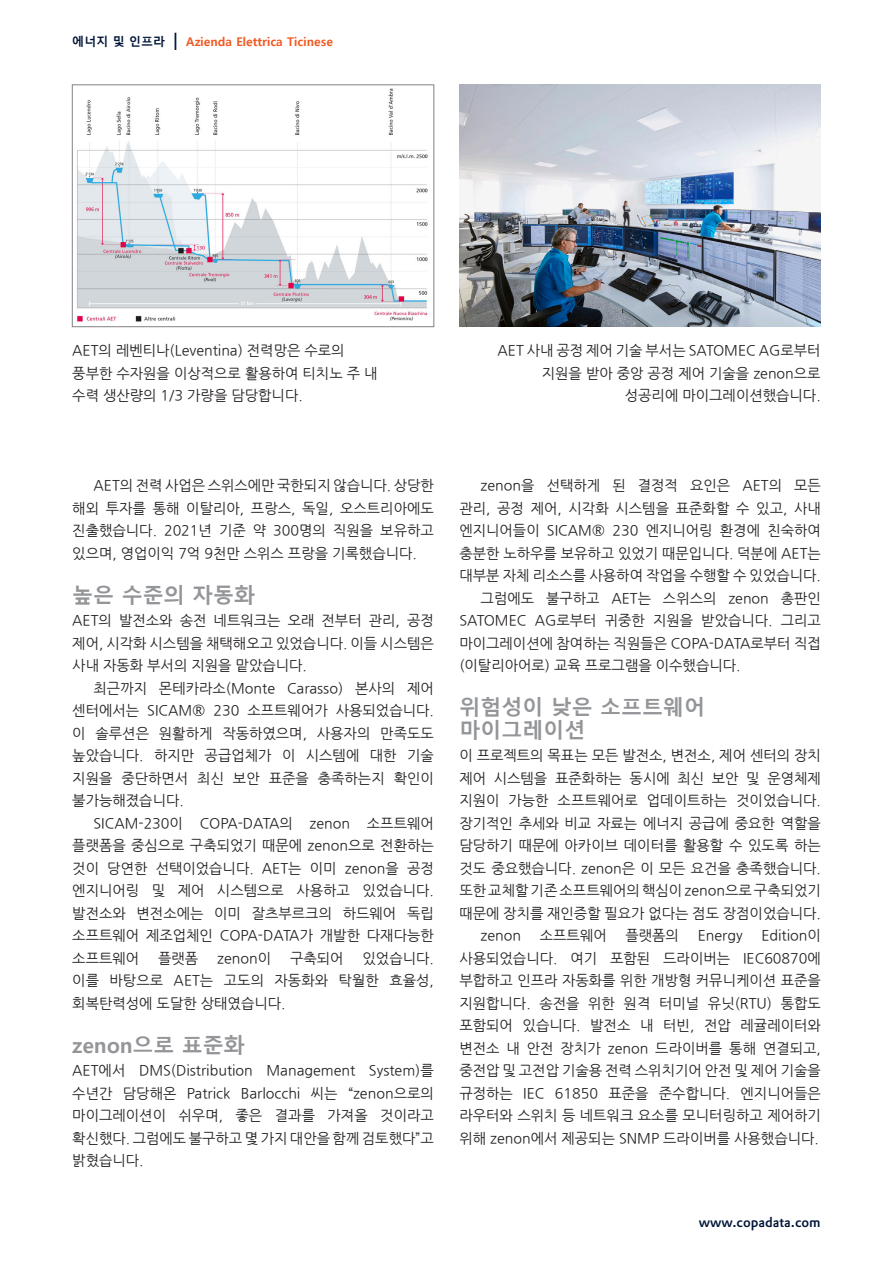
<style>
.page{position:relative;width:893px;height:1263px;background:#fff}
.page>*{position:absolute;margin:0;border:0;box-sizing:border-box;transform-origin:0 0}
.headlines_in_copy_left_align_KR{font:700 21px/22.5px "Malgun Gothic";color:#939598}
.copy_indent_KOREAN{font:14.25px/22.5px "Nanum Gothic";color:#231f20;text-align:justify}
.copy_no_indent_KOREAN{font:14.25px/22.5px "Nanum Gothic";color:#231f20;text-align:justify}
.Caption_left_KR{font:14.25px/22.5px "Nanum Gothic";color:#231f20;text-align:right}
.t1{font:500 13.5px "DTL Prokyon TOT";color:#001537}
.t2{font:700 12px "Malgun Gothic";letter-spacing:.005em;color:#f15921}
.s1{color:#001537}
.s2{font-size:24px;color:#001537}
</style>
<div class="page">
<img style="left:77px;top:88px;width:351px;height:234px">
<div style="left:72px;top:85px;width:362px;height:242px;border:1px solid #808285"></div>
<img style="left:459px;top:85px;width:362px;height:242px">
<p class="t2" style="left:72px;top:34px;width:262px"><span class="s1">에너지 및 인프라</span> <span class="s2">I</span> Azienda Elettrica Ticinese</p>
<p class="Caption_left_KR" style="left:72px;top:340px;width:307px;text-align:left">AET의 레벤티나(Leventina) 전력망은 수로의 풍부한 수자원을 이상적으로 활용하여 티치노 주 내 수력 생산량의 1/3 가량을 담당합니다.</p>
<p class="Caption_left_KR" style="left:497px;top:340px;width:325px">AET 사내 공정 제어 기술 부서는 SATOMEC AG로부터</p>
<p class="Caption_left_KR" style="left:542px;top:362px;width:280px">지원을 받아 중앙 공정 제어 기술을 zenon으로 성공리에 마이그레이션했습니다.</p>
<p class="copy_indent_KOREAN" style="left:72px;top:475px;width:363px;text-indent:21px">AET의 전력 사업은 스위스에만 국한되지 않습니다. 상당한 해외 투자를 통해 이탈리아, 프랑스, 독일, 오스트리아에도 진출했습니다. 2021년 기준 약 300명의 직원을 보유하고 있으며, 영업이익 7억 9천만 스위스 프랑을 기록했습니다.</p>
<p class="headlines_in_copy_left_align_KR" style="left:72px;top:584px;width:184px">높은 수준의 자동화</p>
<p class="copy_no_indent_KOREAN" style="left:72px;top:610px;width:363px">AET의 발전소와 송전 네트워크는 오래 전부터 관리, 공정 제어, 시각화 시스템을 채택해오고 있었습니다. 이들 시스템은 사내 자동화 부서의 지원을 맡았습니다.</p>
<p class="copy_indent_KOREAN" style="left:72px;top:677px;width:363px;text-indent:21px">최근까지 몬테카라소(Monte Carasso) 본사의 제어 센터에서는 SICAM® 230 소프트웨어가 사용되었습니다. 이 솔루션은 원활하게 작동하였으며, 사용자의 만족도도 높았습니다. 하지만 공급업체가 이 시스템에 대한 기술 지원을 중단하면서 최신 보안 표준을 충족하는지 확인이 불가능해졌습니다.</p>
<p class="copy_indent_KOREAN" style="left:72px;top:812px;width:363px;text-indent:21px">SICAM-230이 COPA-DATA의 zenon 소프트웨어 플랫폼을 중심으로 구축되었기 때문에 zenon으로 전환하는 것이 당연한 선택이었습니다. AET는 이미 zenon을 공정 엔지니어링 및 제어 시스템으로 사용하고 있었습니다. 발전소와 변전소에는 이미 잘츠부르크의 하드웨어 독립 소프트웨어 제조업체인 COPA-DATA가 개발한 다재다능한 소프트웨어</p>
<p class="copy_indent_KOREAN" style="left:72px;top:947px;width:363px;text-indent:290px">있었습니다. 이를 바탕으로 AET는 고도의 자동화와 탁월한 효율성, 회복탄력성에 도달한 상태였습니다.</p>
<p class="headlines_in_copy_left_align_KR" style="left:72px;top:1034px;width:174px">zenon으로 표준화</p>
<p class="copy_no_indent_KOREAN" style="left:72px;top:1060px;width:363px">AET에서 DMS(Distribution Management System)를 수년간 담당해온 Patrick Barlocchi 씨는 “zenon으로의 마이그레이션이 쉬우며, 좋은 결과를 가져올 것이라고 확신했다. 그럼에도 불구하고 몇 가지 대안을 함께 검토했다”고</p>
<p class="copy_no_indent_KOREAN" style="left:72px;top:1150px;width:73px">밝혔습니다.</p>
<p class="copy_indent_KOREAN" style="left:158px;top:947px;width:42px">플랫폼</p>
<p class="copy_indent_KOREAN" style="left:217px;top:947px;width:55px">zenon이</p>
<p class="copy_indent_KOREAN" style="left:290px;top:947px;width:55px">구축되어</p>
<p class="copy_indent_KOREAN" style="left:459px;top:475px;width:363px;text-indent:21px">zenon을 선택하게 된 결정적 요인은 AET의 모든 관리, 공정 제어, 시각화 시스템을 표준화할 수 있고, 사내 엔지니어들이 SICAM® 230 엔지니어링 환경에 친숙하여 충분한 노하우를 보유하고 있었기 때문입니다. 덕분에 AET는 대부분 자체 리소스를 사용하여 작업을 수행할 수 있었습니다.</p>
<p class="copy_indent_KOREAN" style="left:459px;top:587px;width:363px;text-indent:21px">그럼에도 불구하고 AET는 스위스의 zenon 총판인 SATOMEC AG로부터 귀중한 지원을 받았습니다. 그리고 마이그레이션에 참여하는 직원들은 COPA-DATA로부터 직접 (이탈리아어로) 교육 프로그램을 이수했습니다.</p>
<p class="headlines_in_copy_left_align_KR" style="left:459px;top:696px;width:247px">위험성이 낮은 소프트웨어 마이그레이션</p>
<p class="copy_no_indent_KOREAN" style="left:459px;top:745px;width:363px">이 프로젝트의 목표는 모든 발전소, 변전소, 제어 센터의 장치 제어 시스템을 표준화하는 동시에 최신 보안 및 운영체제 지원이 가능한 소프트웨어로 업데이트하는 것이었습니다. 장기적인 추세와 비교 자료는 에너지 공급에 중요한 역할을 담당하기 때문에 아카이브 데이터를 활용할 수 있도록 하는 것도 중요했습니다. zenon은 이 모든 요건을 충족했습니다. 또한 교체할 기존 소프트웨어의 핵심이 zenon으로 구축되었기 때문에 장치를 재인증할 필요가 없다는 점도 장점이었습니다.</p>
<p class="copy_indent_KOREAN" style="left:481px;top:925px;width:42px">zenon</p>
<p class="copy_indent_KOREAN" style="left:540px;top:925px;width:68px">소프트웨어</p>
<p class="copy_indent_KOREAN" style="left:625px;top:925px;width:55px">플랫폼의</p>
<p class="copy_indent_KOREAN" style="left:698px;top:925px;width:47px">Energy</p>
<p class="copy_indent_KOREAN" style="left:459px;top:925px;width:363px;text-indent:302px">Edition이 사용되었습니다. 여기 포함된 드라이버는 IEC60870에 부합하고 인프라 자동화를 위한 개방형 커뮤니케이션 표준을 지원합니다. 송전을 위한 원격 터미널 유닛(RTU) 통합도 포함되어 있습니다. 발전소 내 터빈, 전압 레귤레이터와 변전소 내 안전 장치가 zenon 드라이버를 통해 연결되고, 중전압 및 고전압 기술용 전력 스위치기어 안전 및 제어 기술을 규정하는 IEC 61850 표준을 준수합니다. 엔지니어들은 라우터와 스위치 등 네트워크 요소를 모니터링하고 제어하기 위해 zenon에서 제공되는 SNMP 드라이버를 사용했습니다.</p>
<p class="t1" style="left:699px;top:1213px;width:124px">www.copadata.com</p>
</div>
